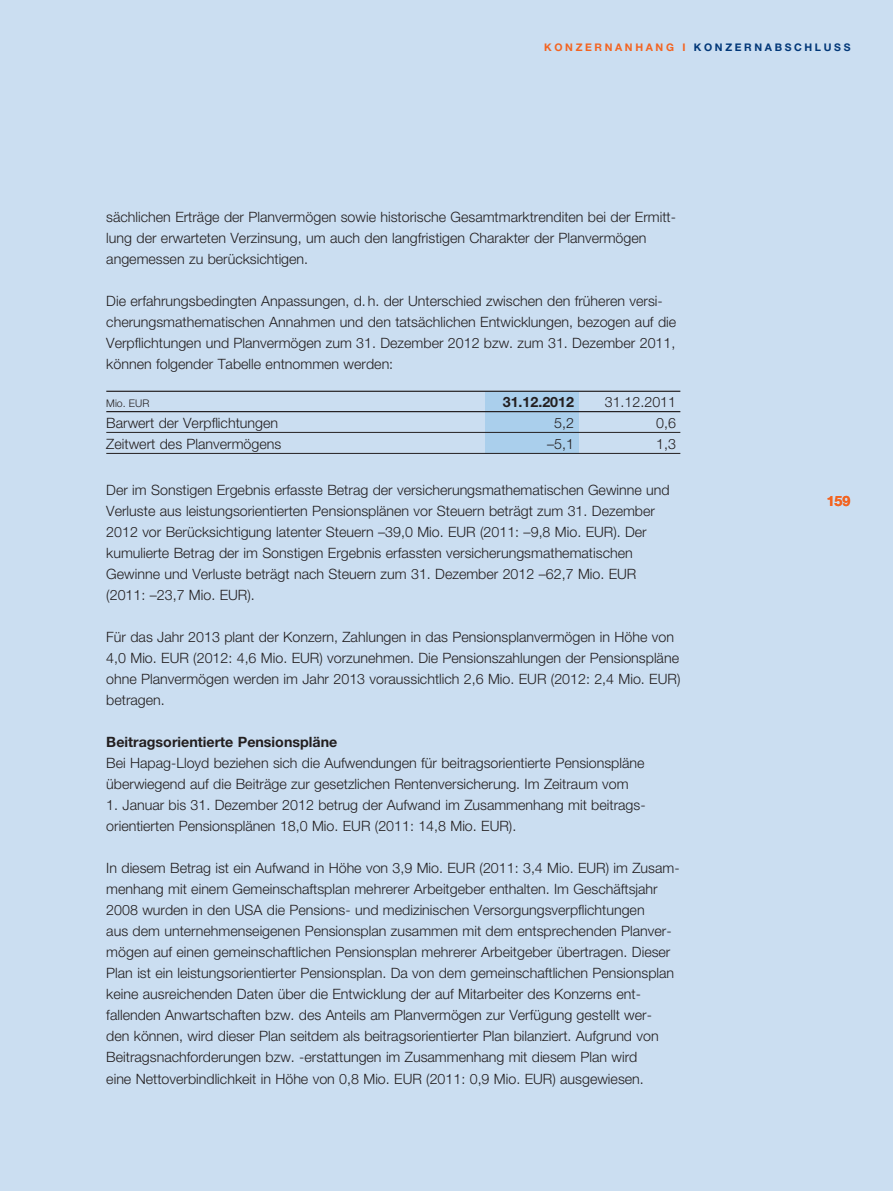
<style>
.page{position:relative;width:893px;height:1191px;background:#cbdef1}
.page>*{position:absolute;margin:0;border:0;box-sizing:border-box;transform-origin:0 0}
.t1{font:300 14.25px/21px "Helvetica Neue LT";color:#231f20}
.t2{font:700 14.25px "Helvetica Neue LT";color:#231f20}
.t3{font:700 14.25px "Helvetica Neue LT";color:#f36421}
.t4{font:700 10.5px "Helvetica Neue LT";letter-spacing:.25em;color:#f36421}
.t5{font:300 10.5px "Helvetica Neue LT";color:#231f20}
.t6{font:700 10.5px "Helvetica Neue LT";color:#013778}
.s1{color:#013778}
</style>
<div class="page">
<div style="left:485px;top:391px;width:93px;height:62px;background:#aacfec"></div>
<hr style="left:106px;top:391px;width:574px;height:1px;background:#231f20">
<hr style="left:106px;top:411px;width:574px;height:1px;background:#231f20">
<hr style="left:106px;top:432px;width:574px;height:1px;background:#231f20">
<hr style="left:106px;top:453px;width:574px;height:1px;background:#231f20">
<p class="t4" style="left:544px;top:40px;width:251px">K ONZE RNANH ANG I <span class="s1">K ONZE RNABSCHL</span></p>
<p class="t6" style="left:824px;top:40px;width:20px">USS</p>
<p class="t1" style="left:106px;top:206px;width:570px">sächlichen Erträge der Planvermögen sowie historische Gesamtmarktrenditen bei der Ermitt&shy;lung der erwarteten Verzinsung, um auch den langfristigen Charakter der Planvermögen angemessen zu berücksichtigen.</p>
<p class="t1" style="left:106px;top:290px;width:571px">Die erfahrungsbedingten Anpassungen, d.h. der Unterschied zwischen den früheren versi&shy;cherungsmathematischen Annahmen und den tatsächlichen Entwicklungen, bezogen auf die Verpflichtungen und Planvermögen zum 31. Dezember 2012 bzw. zum 31. Dezember 2011, können folgender Tabelle entnommen werden:</p>
<p class="t5" style="left:106px;top:396px;width:45px">Mio. EUR</p>
<p class="t2" style="left:503px;top:393px;width:73px">31.12.2012</p>
<p class="t1" style="left:605px;top:391px;width:73px">31.12.2011</p>
<p class="t1" style="left:106px;top:412px;width:173px">Barwert der Verpflichtungen</p>
<p class="t1" style="left:554px;top:412px;width:21px">5,2</p>
<p class="t1" style="left:656px;top:412px;width:21px">0,6</p>
<p class="t1" style="left:106px;top:433px;width:177px">Zeitwert des Planvermögens</p>
<p class="t1" style="left:547px;top:433px;width:28px">–5,1</p>
<p class="t1" style="left:656px;top:433px;width:21px">1,3</p>
<p class="t1" style="left:106px;top:479px;width:565px">Der im Sonstigen Ergebnis erfasste Betrag der versicherungsmathematischen Gewinne und Verluste aus leistungsorientierten Pensionsplänen vor Steuern beträgt zum 31. Dezember 2012 vor Berücksichtigung latenter Steuern –39,0 Mio. EUR (2011: –9,8 Mio. EUR). Der kumulierte Betrag der im Sonstigen Ergebnis erfassten versicherungsmathematischen Gewinne und Verluste beträgt nach Steuern zum 31. Dezember 2012 –62,7 Mio. EUR (2011: –23,7 Mio. EUR).</p>
<p class="t1" style="left:106px;top:626px;width:576px">Für das Jahr 2013 plant der Konzern, Zahlungen in das Pensionsplanvermögen in Höhe von 4,0 Mio. EUR (2012: 4,6 Mio. EUR) vorzunehmen. Die Pensionszahlungen der Pensionspläne ohne Planvermögen werden im Jahr 2013 voraussichtlich 2,6 Mio. EUR (2012: 2,4 Mio. EUR) betragen.</p>
<p class="t2" style="left:106px;top:733px;width:232px">BEITRAGSORIENTIERTE PENSIONSPLÄNE</p>
<p class="t1" style="left:106px;top:752px;width:540px">Bei Hapag-Lloyd beziehen sich die Aufwendungen für beitragsorientierte Pensionspläne überwiegend auf die Beiträge zur gesetzlichen Rentenversicherung. Im Zeitraum vom</p>
<p class="t1" style="left:106px;top:794px;width:539px">1. Januar bis 31. Dezember 2012 betrug der Aufwand im Zusammenhang mit beitrags&shy;orientierten Pensionsplänen 18,0 Mio. EUR (2011: 14,8 Mio. EUR).</p>
<p class="t1" style="left:106px;top:857px;width:573px">In diesem Betrag ist ein Aufwand in Höhe von 3,9 Mio. EUR (2011: 3,4 Mio. EUR) im Zusam&shy;menhang mit einem Gemeinschaftsplan mehrerer Arbeitgeber enthalten. Im Geschäftsjahr 2008 wurden in den USA die Pensions- und medizinischen Versorgungsverpflichtungen<br>aus dem unternehmenseigenen Pensionsplan zusammen mit dem entsprechenden Planver&shy;mögen auf einen gemeinschaftlichen Pensionsplan mehrerer Arbeitgeber übertragen. Dieser Plan ist ein leistungsorientierter Pensionsplan. Da von dem gemeinschaftlichen Pensionsplan keine ausreichenden Daten über die Entwicklung der auf Mitarbeiter des Konzerns ent&shy;fallenden Anwartschaften bzw. des Anteils am Planvermögen zur Verfügung gestellt wer&shy;den können, wird dieser Plan seitdem als beitragsorientierter Plan bilanziert. Aufgrund von Beitragsnachforderungen bzw. -erstattungen im Zusammenhang mit diesem Plan wird<br>eine Nettoverbindlichkeit in Höhe von 0,8 Mio. EUR (2011: 0,9 Mio. EUR) ausgewiesen.</p>
<p class="t3" style="left:827px;top:492px;width:25px">159</p>
</div>
